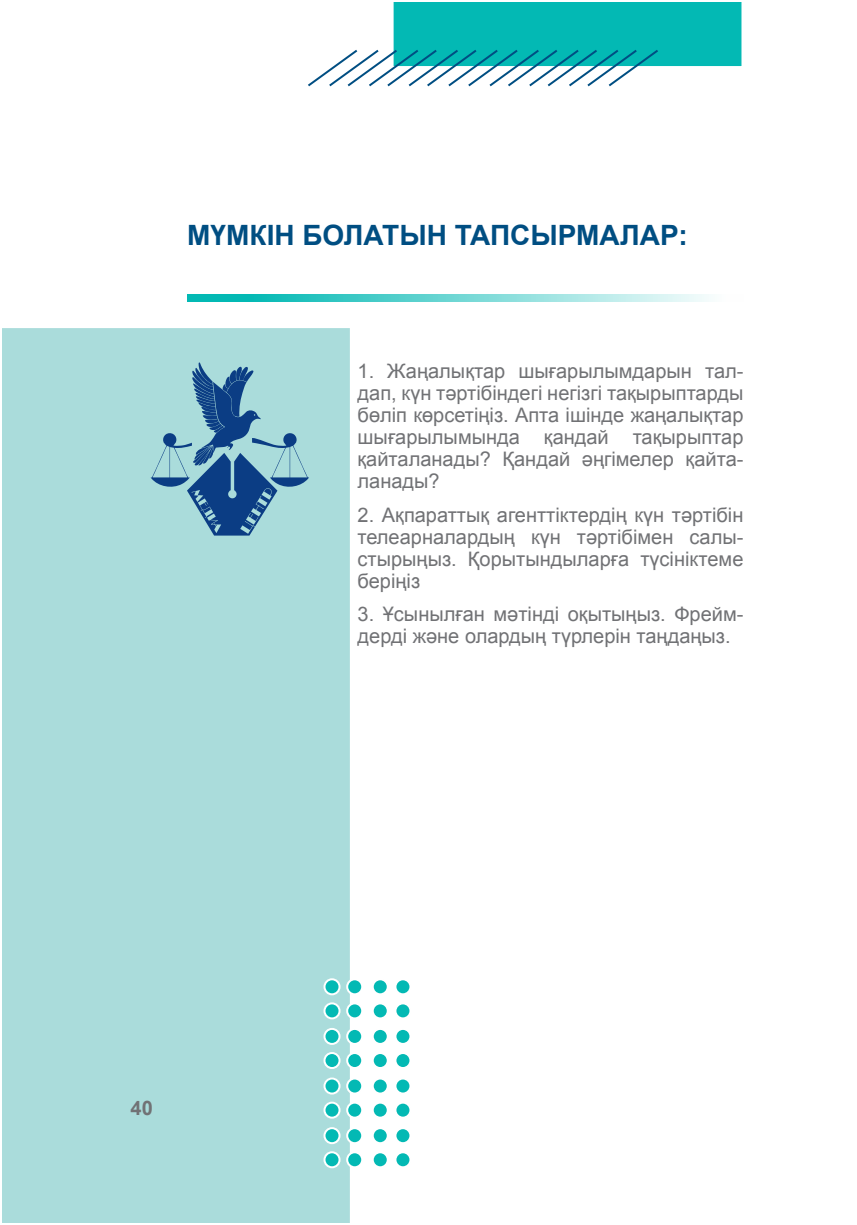
<style>
.page{position:relative;width:857px;height:1225px;background:#fff}
.page>*{position:absolute;margin:0;border:0;box-sizing:border-box;transform-origin:0 0}
.t1{font:700 28px "Arial";color:#004e82}
.t2{font:20px/22px "Arial";color:#717275;text-align:justify}
.t3{font:700 20px "Arial";color:#717275}
</style>
<div class="page">
<div style="left:1px;top:327px;width:349px;height:897px;background:#aadcdb"></div>
<div style="left:0;top:326px;width:351px;height:899px;border:2px solid #fff"></div>
<svg style="left:187px;top:295px;width:522px;height:7px;background:#6dd6d3"></svg>
<svg style="left:150px;top:362px;width:159px;height:173px"></svg>
<div style="left:392px;top:1px;width:350px;height:66px;background:#03b9b4"></div>
<div style="left:391px;top:0;width:352px;height:68px;border:2px solid #fff"></div>
<div style="left:395px;top:979px;width:15px;height:15px;background:#03b9b4;border-radius:50%"></div>
<div style="left:394px;top:978px;width:17px;height:17px;border:2px solid #fff;border-radius:50%"></div>
<div style="left:395px;top:1003px;width:15px;height:15px;background:#03b9b4;border-radius:50%"></div>
<div style="left:394px;top:1002px;width:17px;height:17px;border:2px solid #fff;border-radius:50%"></div>
<div style="left:395px;top:1029px;width:15px;height:15px;background:#03b9b4;border-radius:50%"></div>
<div style="left:394px;top:1028px;width:17px;height:17px;border:2px solid #fff;border-radius:50%"></div>
<div style="left:395px;top:1053px;width:15px;height:15px;background:#03b9b4;border-radius:50%"></div>
<div style="left:394px;top:1052px;width:17px;height:17px;border:2px solid #fff;border-radius:50%"></div>
<div style="left:395px;top:1078px;width:15px;height:15px;background:#03b9b4;border-radius:50%"></div>
<div style="left:394px;top:1077px;width:17px;height:17px;border:2px solid #fff;border-radius:50%"></div>
<div style="left:395px;top:1102px;width:15px;height:15px;background:#03b9b4;border-radius:50%"></div>
<div style="left:394px;top:1101px;width:17px;height:17px;border:2px solid #fff;border-radius:50%"></div>
<div style="left:395px;top:1128px;width:15px;height:15px;background:#03b9b4;border-radius:50%"></div>
<div style="left:394px;top:1127px;width:17px;height:17px;border:2px solid #fff;border-radius:50%"></div>
<div style="left:395px;top:1152px;width:15px;height:15px;background:#03b9b4;border-radius:50%"></div>
<div style="left:394px;top:1151px;width:17px;height:17px;border:2px solid #fff;border-radius:50%"></div>
<svg style="left:372px;top:979px;width:15px;height:15px"></svg>
<div style="left:371px;top:978px;width:17px;height:17px;border:2px solid #fff;border-radius:50%"></div>
<div style="left:372px;top:1003px;width:15px;height:15px;background:#03b9b4;border-radius:50%"></div>
<div style="left:371px;top:1002px;width:17px;height:17px;border:2px solid #fff;border-radius:50%"></div>
<div style="left:372px;top:1029px;width:15px;height:15px;background:#03b9b4;border-radius:50%"></div>
<div style="left:371px;top:1028px;width:17px;height:17px;border:2px solid #fff;border-radius:50%"></div>
<div style="left:372px;top:1053px;width:15px;height:15px;background:#03b9b4;border-radius:50%"></div>
<div style="left:371px;top:1052px;width:17px;height:17px;border:2px solid #fff;border-radius:50%"></div>
<div style="left:372px;top:1078px;width:15px;height:15px;background:#03b9b4;border-radius:50%"></div>
<div style="left:371px;top:1077px;width:17px;height:17px;border:2px solid #fff;border-radius:50%"></div>
<svg style="left:372px;top:1102px;width:15px;height:15px"></svg>
<div style="left:371px;top:1101px;width:17px;height:17px;border:2px solid #fff;border-radius:50%"></div>
<div style="left:372px;top:1128px;width:15px;height:15px;background:#03b9b4;border-radius:50%"></div>
<div style="left:371px;top:1127px;width:17px;height:17px;border:2px solid #fff;border-radius:50%"></div>
<div style="left:372px;top:1152px;width:15px;height:15px;background:#03b9b4;border-radius:50%"></div>
<div style="left:371px;top:1151px;width:17px;height:17px;border:2px solid #fff;border-radius:50%"></div>
<div style="left:347px;top:979px;width:15px;height:15px;background:#03b9b4;border-radius:50%"></div>
<div style="left:346px;top:978px;width:17px;height:17px;border:2px solid #fff;border-radius:50%"></div>
<div style="left:347px;top:1003px;width:15px;height:15px;background:#03b9b4;border-radius:50%"></div>
<div style="left:346px;top:1002px;width:17px;height:17px;border:2px solid #fff;border-radius:50%"></div>
<div style="left:347px;top:1029px;width:15px;height:15px;background:#03b9b4;border-radius:50%"></div>
<div style="left:346px;top:1028px;width:17px;height:17px;border:2px solid #fff;border-radius:50%"></div>
<div style="left:347px;top:1053px;width:15px;height:15px;background:#03b9b4;border-radius:50%"></div>
<div style="left:346px;top:1052px;width:17px;height:17px;border:2px solid #fff;border-radius:50%"></div>
<div style="left:347px;top:1078px;width:15px;height:15px;background:#03b9b4;border-radius:50%"></div>
<div style="left:346px;top:1077px;width:17px;height:17px;border:2px solid #fff;border-radius:50%"></div>
<div style="left:347px;top:1102px;width:15px;height:15px;background:#03b9b4;border-radius:50%"></div>
<div style="left:346px;top:1101px;width:17px;height:17px;border:2px solid #fff;border-radius:50%"></div>
<div style="left:347px;top:1128px;width:15px;height:15px;background:#03b9b4;border-radius:50%"></div>
<div style="left:346px;top:1127px;width:17px;height:17px;border:2px solid #fff;border-radius:50%"></div>
<div style="left:347px;top:1152px;width:15px;height:15px;background:#03b9b4;border-radius:50%"></div>
<div style="left:346px;top:1151px;width:17px;height:17px;border:2px solid #fff;border-radius:50%"></div>
<div style="left:324px;top:979px;width:15px;height:15px;background:#03b9b4;border-radius:50%"></div>
<div style="left:323px;top:978px;width:17px;height:17px;border:2px solid #fff;border-radius:50%"></div>
<div style="left:324px;top:1003px;width:15px;height:15px;background:#03b9b4;border-radius:50%"></div>
<div style="left:323px;top:1002px;width:17px;height:17px;border:2px solid #fff;border-radius:50%"></div>
<div style="left:324px;top:1029px;width:15px;height:15px;background:#03b9b4;border-radius:50%"></div>
<div style="left:323px;top:1028px;width:17px;height:17px;border:2px solid #fff;border-radius:50%"></div>
<div style="left:324px;top:1053px;width:15px;height:15px;background:#03b9b4;border-radius:50%"></div>
<div style="left:323px;top:1052px;width:17px;height:17px;border:2px solid #fff;border-radius:50%"></div>
<div style="left:324px;top:1078px;width:15px;height:15px;background:#03b9b4;border-radius:50%"></div>
<div style="left:323px;top:1077px;width:17px;height:17px;border:2px solid #fff;border-radius:50%"></div>
<div style="left:324px;top:1102px;width:15px;height:15px;background:#03b9b4;border-radius:50%"></div>
<div style="left:323px;top:1101px;width:17px;height:17px;border:2px solid #fff;border-radius:50%"></div>
<div style="left:324px;top:1128px;width:15px;height:15px;background:#03b9b4;border-radius:50%"></div>
<div style="left:323px;top:1127px;width:17px;height:17px;border:2px solid #fff;border-radius:50%"></div>
<div style="left:324px;top:1152px;width:15px;height:15px;background:#03b9b4;border-radius:50%"></div>
<div style="left:323px;top:1151px;width:17px;height:17px;border:2px solid #fff;border-radius:50%"></div>
<svg style="left:308px;top:48px;width:352px;height:39px"></svg>
<h1 class="t1" style="left:187px;top:216px;width:501px">МҮМКІН БОЛАТЫН ТАПСЫРМАЛАР:</h1>
<p class="t2" style="left:357px;top:361px;width:387px">1. Жаңалықтар шығарылымдарын тал&shy;дап, күн тәртібіндегі негізгі тақырыптарды бөліп көрсетіңіз. Апта ішінде жаңалықтар шығарылымында қандай тақырыптар қайталанады? Қандай әңгімелер қайта&shy;ланады?</p>
<p class="t2" style="left:357px;top:504px;width:387px">2. Ақпараттық агенттіктердің күн тәртібін телеарналардың күн тәртібімен салы&shy;стырыңыз. Қорытындыларға түсініктеме беріңіз</p>
<p class="t2" style="left:357px;top:603px;width:387px">3. Ұсынылған мәтінді оқытыңыз. Фрейм&shy;дерді және олардың түрлерін таңдаңыз.</p>
<p class="t3" style="left:130px;top:1094px;width:24px">40</p>
</div>
